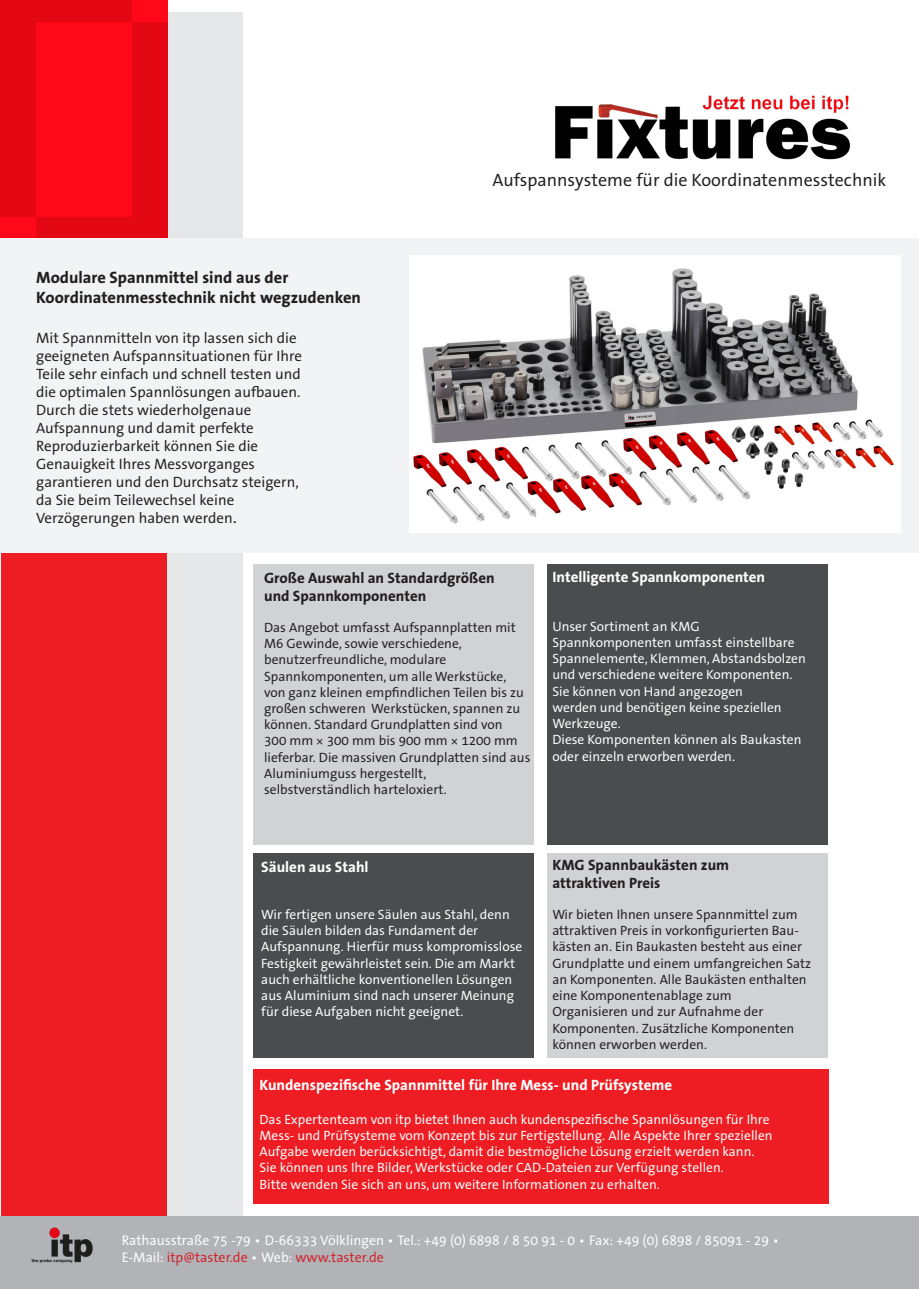
<style>
.page{position:relative;width:919px;height:1289px;background:#fff}
.page>*{position:absolute;margin:0;border:0;box-sizing:border-box;transform-origin:0 0}
.t1{font:18px "The Sans Office";color:#231f20}
.t2{font:700 16.5px "The Sans Office";color:#231f20}
.t3{font:15px "The Sans Office";color:#231f20}
.t4{font:700 15px "The Sans Office";color:#fff}
.t5{font:700 15px "The Sans Office";color:#231f20}
.t6{font:13.95px "The Sans Office";color:#fff}
.t7{font:13.95px "The Sans Office";color:#d1232a}
.t8{font:13.5px/16.2px "The Sans Office";color:#fff}
.t9{font:13.5px/16.2px "The Sans Office";color:#231f20}
.s1{font-size:18px}
.s2{color:#fff}
</style>
<div class="page">
<div style="left:1px;top:1px;width:165px;height:1287px;background:#ee1d23"></div>
<div style="left:167px;top:13px;width:75px;height:1263px;background:#e6e7e9"></div>
<img style="left:0;top:0;width:167px;height:238px">
<div style="left:0;top:238px;width:918px;height:315px;background:#f2f3f4"></div>
<div style="left:253px;top:563px;width:281px;height:281px;background:#d1d2d4"></div>
<div style="left:546px;top:563px;width:281px;height:281px;background:#4b4c4d"></div>
<div style="left:253px;top:853px;width:281px;height:204px;background:#4b4c4d"></div>
<div style="left:546px;top:853px;width:281px;height:204px;background:#d1d2d4"></div>
<div style="left:0;top:1216px;width:918px;height:72px;background:#b2b3b7"></div>
<img style="left:31px;top:1227px;width:62px;height:36px">
<div style="left:253px;top:1069px;width:575px;height:134px;background:#ee1d23"></div>
<img style="left:409px;top:255px;width:491px;height:277px">
<img style="left:555px;top:95px;width:296px;height:65px">
<p class="t2" style="left:36px;top:267px;width:254px">Modulare Spannmittel sind aus der</p>
<p class="t2" style="left:36px;top:287px;width:326px">Koordinatenmesstechnik nicht wegzudenken</p>
<p class="t3" style="left:36px;top:328px;width:262px">Mit Spannmitteln von itp lassen sich die</p>
<p class="t3" style="left:36px;top:346px;width:267px">geeigneten Aufspannsituationen für Ihre</p>
<p class="t3" style="left:36px;top:364px;width:266px">Teile sehr einfach und schnell testen und</p>
<p class="t3" style="left:36px;top:382px;width:266px">die optimalen Spannlösungen aufbauen.</p>
<p class="t3" style="left:36px;top:400px;width:217px">Durch die stets wiederholgenaue</p>
<p class="t3" style="left:36px;top:418px;width:219px">Aufspannung und damit perfekte</p>
<p class="t3" style="left:36px;top:436px;width:223px">Reproduzierbarkeit können Sie die</p>
<p class="t3" style="left:36px;top:454px;width:220px">Genauigkeit Ihres Messvorganges</p>
<p class="t3" style="left:36px;top:472px;width:264px">garantieren und den Durchsatz steigern,</p>
<p class="t3" style="left:36px;top:490px;width:200px">da Sie beim Teilewechsel keine</p>
<p class="t3" style="left:36px;top:508px;width:202px">Verzögerungen haben werden<span class="s1">.</span></p>
<p class="t1" style="left:492px;top:168px;width:395px">Aufspannsysteme für die Koordinatenmesstechnik</p>
<p class="t5" style="left:264px;top:568px;width:232px">Große Auswahl an Standardgrößen</p>
<p class="t5" style="left:264px;top:586px;width:164px">und Spannkomponenten</p>
<p class="t9" style="left:264px;top:619px;width:253px">Das Angebot umfasst Aufspannplatten mit</p>
<p class="t9" style="left:264px;top:635px;width:199px">M6 Gewinde, sowie verschiedene,</p>
<p class="t9" style="left:264px;top:651px;width:184px">benutzerfreundliche, modulare</p>
<p class="t9" style="left:264px;top:667px;width:261px">Spannkomponenten, um alle Werkstücke, von ganz kleinen empfindlichen Teilen bis zu großen schweren Werkstücken, spannen zu können. Standard Grundplatten sind von</p>
<p class="t9" style="left:264px;top:732px;width:268px">300 mm × 300 mm bis 900 mm × 1200 mm lieferbar. Die massiven Grundplatten sind aus<br>Aluminiumguss hergestellt,</p>
<p class="t9" style="left:264px;top:781px;width:184px">selbstverständlich harteloxiert.</p>
<p class="t4" style="left:552px;top:567px;width:214px">Intelligente Spannkomponenten</p>
<p class="t8" style="left:552px;top:618px;width:149px">Unser Sortiment an KMG</p>
<p class="t8" style="left:552px;top:634px;width:255px">Spannkomponenten umfasst einstellbare<br>Spannelemente, Klemmen, Abstandsbolzen und verschiedene weitere Komponenten.</p>
<p class="t8" style="left:552px;top:682px;width:192px">Sie können von Hand angezogen</p>
<p class="t8" style="left:552px;top:699px;width:231px">werden und benötigen keine speziellen<br>Werkzeuge.</p>
<p class="t8" style="left:552px;top:731px;width:250px">Diese Komponenten können als Baukasten oder einzeln erworben werden.</p>
<p class="t4" style="left:261px;top:857px;width:109px">Säulen aus Stahl</p>
<p class="t8" style="left:261px;top:906px;width:250px">Wir fertigen unsere Säulen aus Stahl, denn die Säulen bilden das Fundament der</p>
<p class="t8" style="left:261px;top:938px;width:262px">Aufspannung. Hierfür muss kompromisslose Festigkeit gewährleistet sein. Die am Markt auch erhältliche konventionellen Lösungen aus Aluminium sind nach unserer Meinung für diese Aufgaben nicht geeignet.</p>
<p class="t5" style="left:552px;top:855px;width:178px">KMG Spannbaukästen zum</p>
<p class="t5" style="left:552px;top:873px;width:110px">attraktiven Preis</p>
<p class="t9" style="left:552px;top:906px;width:260px">Wir bieten Ihnen unsere Spannmittel zum attraktiven Preis in vorkonfigurierten Bau&shy;kästen an. Ein Baukasten besteht aus einer Grundplatte und einem umfangreichen Satz an Komponenten. Alle Baukästen enthalten eine Komponentenablage zum</p>
<p class="t9" style="left:552px;top:1003px;width:212px">Organisieren und zur Aufnahme der</p>
<p class="t9" style="left:552px;top:1019px;width:243px">Komponenten. Zusätzliche Komponenten können erworben werden.</p>
<p class="t4" style="left:259px;top:1074px;width:414px">Kundenspezifische Spannmittel für Ihre Mess- und Prüfsysteme</p>
<p class="t8" style="left:259px;top:1110px;width:511px">Das Expertenteam von itp bietet Ihnen auch kundenspezifische Spannlösungen für Ihre</p>
<p class="t8" style="left:259px;top:1126px;width:514px">Mess- und Prüfsysteme vom Konzept bis zur Fertigstellung. Alle Aspekte Ihrer speziellen</p>
<p class="t8" style="left:259px;top:1143px;width:496px">Aufgabe werden berücksichtigt, damit die bestmögliche Lösung erzielt werden kann.</p>
<p class="t8" style="left:259px;top:1159px;width:466px">Sie können uns Ihre Bilder, Werkstücke oder CAD-Dateien zur Verfügung stellen.</p>
<p class="t8" style="left:259px;top:1175px;width:402px">Bitte wenden Sie sich an uns, um weitere Informationen zu erhalten.</p>
<p class="t6" style="left:122px;top:1231px;width:659px">Rathausstraße 75 -79 • D-66333 Völklingen • Tel.: +49 (0) 6898 / 8 50 91 - 0 • Fax: +49 (0) 6898 / 85091 - 29 •</p>
<p class="t7" style="left:122px;top:1247px;width:264px"><span class="s2">E-Mail:</span> itp@taster.de <span class="s2">• Web:</span> www.taster.de</p>
</div>
